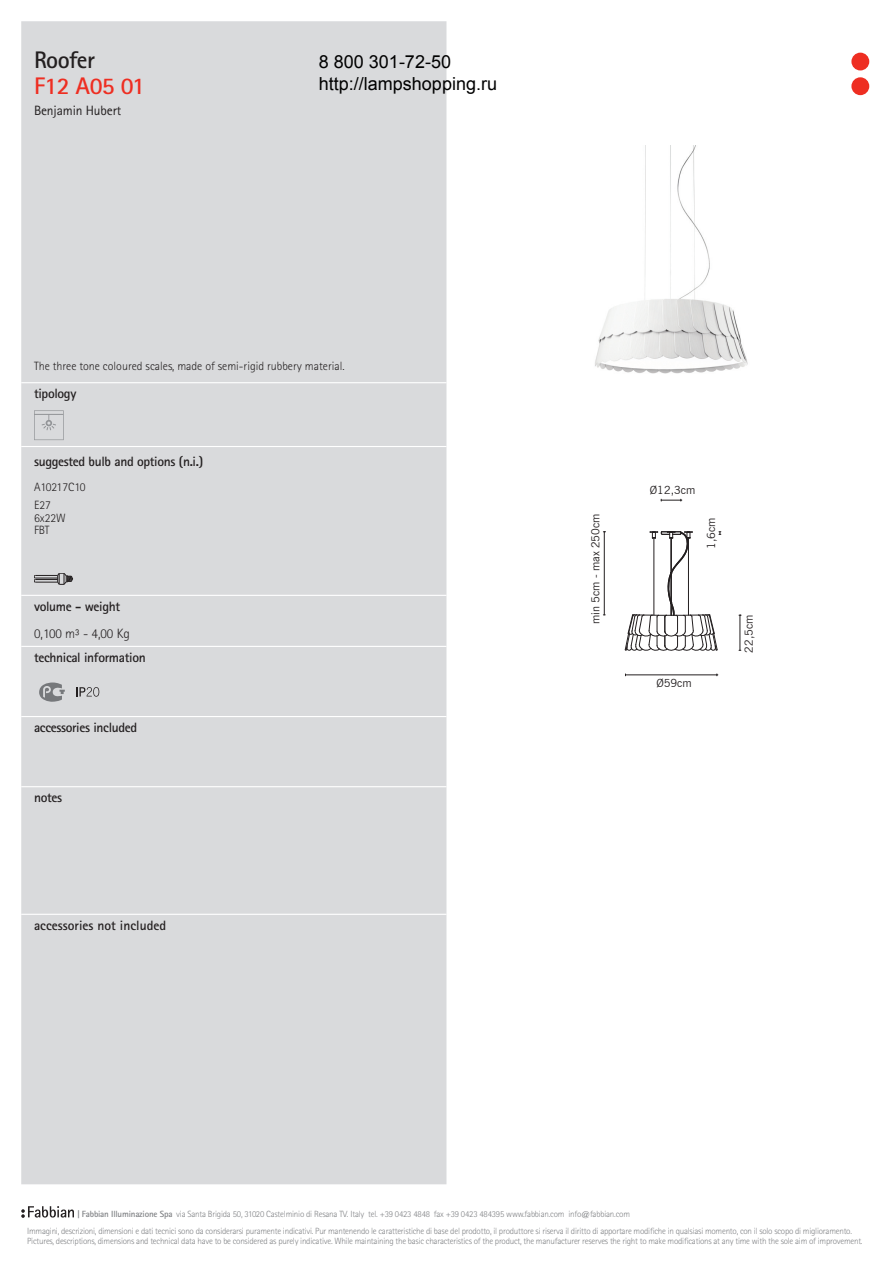
<style>
.page{position:relative;width:893px;height:1263px;background:#fff}
.page>*{position:absolute;margin:0;border:0;box-sizing:border-box;transform-origin:0 0}
.t1{font:700 24px "Rotis Sans Serif Std";letter-spacing:-.025em;color:#ee2e22}
.t2{font:700 24px "Rotis Sans Serif Std";letter-spacing:-.025em;color:#231f20}
.t3{font:18px/21.6px "Arial";color:#000}
.t4{font:700 13.5px "Rotis Sans Serif Std";letter-spacing:-.025em;color:#231f20}
.t5{font:700 13.5px "Rotis Sans Serif Std";color:#231f20}
.t6{font:13.5px "Rotis Sans Serif Std";letter-spacing:-.01em;color:#231f20}
.t7{font:300 13.5px "Rotis Sans Serif Std";color:#231f20}
.t8{font:300 12px/18.3px "Rotis Sans Serif Std";color:#231f20}
.t9{font:11.25px "News Gothic BT";color:#231f20}
.t10{font:300 9px/16.4px "Rotis Sans Serif Std";letter-spacing:-.025em;color:#808285}
.s1{font-weight:700}
</style>
<div class="page">
<div style="left:21px;top:21px;width:425px;height:1163px;background:#d9dadc"></div>
<hr style="left:21px;top:382px;width:425px;height:1px;background:#fff">
<hr style="left:21px;top:446px;width:425px;height:1px;background:#fff">
<hr style="left:21px;top:595px;width:425px;height:1px;background:#fff">
<hr style="left:21px;top:646px;width:425px;height:1px;background:#fff">
<hr style="left:21px;top:716px;width:425px;height:1px;background:#fff">
<hr style="left:21px;top:786px;width:425px;height:1px;background:#fff">
<hr style="left:21px;top:914px;width:425px;height:1px;background:#fff">
<svg style="left:34px;top:410px;width:30px;height:30px"></svg>
<svg style="left:34px;top:573px;width:39px;height:12px"></svg>
<svg style="left:39px;top:682px;width:26px;height:20px"></svg>
<svg style="left:76px;top:687px;width:23px;height:10px"></svg>
<img style="left:595px;top:145px;width:153px;height:229px">
<svg style="left:661px;top:499px;width:21px;height:2px"></svg>
<hr style="left:740px;top:615px;width:1px;height:35px;background:#231f20">
<hr style="left:604px;top:532px;width:1px;height:83px;background:#231f20">
<hr style="left:625px;top:675px;width:92px;height:1px;background:#231f20">
<svg style="left:624px;top:531px;width:97px;height:120px"></svg>
<svg style="left:21px;top:1206px;width:53px;height:12px"></svg>
<div style="left:851px;top:53px;width:18px;height:17px;background:#ee2e22;border-radius:50%"></div>
<div style="left:851px;top:77px;width:18px;height:18px;background:#ee2e22;border-radius:50%"></div>
<h1 class="t2" style="left:34px;top:45px;width:62px">Roofer</h1>
<h1 class="t1" style="left:34px;top:70px;width:113px">F12 A05 01</h1>
<h3 class="t6" style="left:34px;top:102px;width:89px">Benjamin Hubert</h3>
<h2 class="t3" style="left:319px;top:51px;width:180px">8 800 301-72-50 http://lampshopping.ru</h2>
<h3 class="t8" style="left:34px;top:357px;width:312px">The three tone coloured scales, made of semi-rigid rubbery material.</h3>
<h3 class="t4" style="left:34px;top:385px;width:44px">tipology</h3>
<h3 class="t4" style="left:34px;top:453px;width:171px">suggested bulb and options (n.i.)</h3>
<h3 class="t8" style="left:34px;top:477px;width:53px">A10217C10<br>E27</h3>
<h3 class="t8" style="left:34px;top:511px;width:33px;line-height:12.8px">6x22W<br>FBT</h3>
<h3 class="t4" style="left:34px;top:598px;width:88px">volume - weight</h3>
<h3 class="t7" style="left:34px;top:625px;width:97px">0,100 m³ - 4,00 Kg</h3>
<h3 class="t4" style="left:34px;top:649px;width:113px">technical information</h3>
<h3 class="t4" style="left:34px;top:719px;width:105px">accessories included</h3>
<h3 class="t4" style="left:34px;top:789px;width:30px">notes</h3>
<h3 class="t5" style="left:34px;top:917px;width:134px">accessories not included</h3>
<p class="t9" style="left:589px;top:624px;width:112px;rotate:-90deg">min 5cm - max 250cm</p>
<p class="t9" style="left:650px;top:483px;width:47px">Ø12,3cm</p>
<p class="t9" style="left:704px;top:549px;width:33px;rotate:-90deg">1,6cm</p>
<p class="t9" style="left:656px;top:676px;width:37px">Ø59cm</p>
<p class="t9" style="left:742px;top:653px;width:40px;rotate:-90deg">22,5cm</p>
<p class="t10" style="left:27px;top:1206px;width:826px;text-indent:50px"><span class="s1">| Fabbian Illuminazione Spa</span> via Santa Brigida 50, 31020 Castelminio di Resana TV. Italy tel. +39 0423 4848 fax +39 0423 484395 www.fabbian.com info@fabbian.com<br>Immagini, descrizioni, dimensioni e dati tecnici sono da considerarsi puramente indicativi. Pur mantenendo le caratteristiche di base del prodotto, il produttore si riserva il diritto di apportare modifiche in qualsiasi momento, con il solo scopo di miglioramento.</p>
<p class="t10" style="left:27px;top:1233px;width:837px">Pictures, descriptions, dimensions and technical data have to be considered as purely indicative. While maintaining the basic characteristics of the product, the manufacturer reserves the right to make modifications at any time with the sole aim of improvement.</p>
</div>
